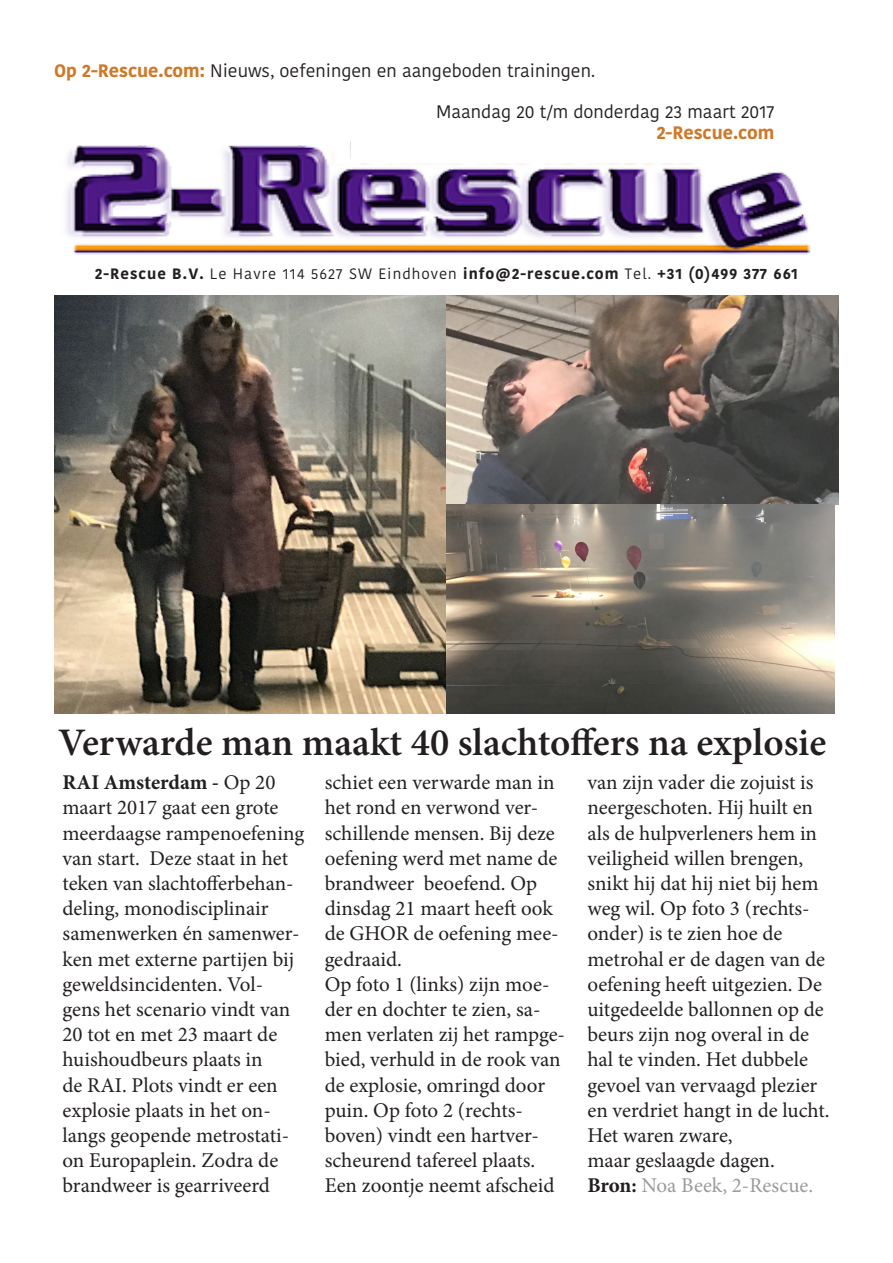
<style>
.page{position:relative;width:893px;height:1263px;background:#fff}
.page>*{position:absolute;margin:0;border:0;box-sizing:border-box;transform-origin:0 0}
.t1{font:600 39px "Minion Pro";color:#231f20}
.t2{font:21px/25.2px "Minion Pro";color:#231f20}
.t3{font:21px "Minion Pro";letter-spacing:.005em;color:#999b9e}
.t4{font:18px "Kohinoor Bangla";color:#231f20}
.t5{font:700 18px "Kohinoor Bangla";color:#cf7827}
.t6{font:700 15px "Kohinoor Bangla";letter-spacing:.07em;color:#231f20}
.s1{font-weight:700;color:#cf7827}
.s2{font-weight:400}
.s3{font-weight:700}
.s4{font-weight:700;color:#231f20}
</style>
<div class="page">
<img style="left:66px;top:141px;width:745px;height:114px">
<div style="left:351px;top:99px;width:423px;height:64px;background:#fff"></div>
<img style="left:55px;top:295px;width:391px;height:418px">
<img style="left:446px;top:295px;width:393px;height:209px">
<img style="left:446px;top:504px;width:389px;height:209px">
<p class="t4" style="left:54px;top:57px;width:543px"><span class="s1">Op 2-Rescue.com:</span> Nieuws, oefeningen en aangeboden trainingen.</p>
<p class="t4" style="left:436px;top:98px;width:340px">Maandag 20 t/m donderdag 23 maart 2017</p>
<p class="t5" style="left:656px;top:117px;width:119px">2-Rescue.com</p>
<p class="t6" style="left:95px;top:260px;width:705px">2-Rescue B.V. <span class="s2">Le Havre 114 5627 SW Eindhoven</span> info@2-rescue.com <span class="s2">Tel.</span> +31 (0)499 377 661</p>
<p class="t1" style="left:58px;top:715px;width:770px">Verwarde man maakt 40 slachtoffers na explosie</p>
<p class="t2" style="left:63px;top:770px;width:243px"><span class="s3">RAI Amsterdam -</span> Op 20 maart 2017 gaat een grote meerdaagse rampenoefening van start. Deze staat in het teken van slachtofferbehan&shy;deling, monodisciplinair samenwerken én samenwer&shy;ken met externe partijen bij</p>
<p class="t2" style="left:63px;top:972px;width:229px">geweldsincidenten. Vol&shy;gens het scenario vindt van<br>20 tot en met 23 maart de huishoudbeurs plaats in<br>de RAI. Plots vindt er een explosie plaats in het on&shy;langs geopende metrostati&shy;on Europaplein. Zodra de brandweer is gearriveerd</p>
<p class="t2" style="left:325px;top:770px;width:236px">schiet een verwarde man in het rond en verwond ver&shy;schillende mensen. Bij deze oefening werd met name de brandweer beoefend. Op dinsdag 21 maart heeft ook de GHOR de oefening mee&shy;gedraaid.</p>
<p class="t2" style="left:325px;top:972px;width:242px">Op foto 1 (links) zijn moe&shy;der en dochter te zien, sa&shy;men verlaten zij het rampge&shy;bied, verhuld in de rook van de explosie, omringd door puin. Op foto 2 (rechts&shy;boven) vindt een hartver&shy;scheurend tafereel plaats.<br>Een zoontje neemt afscheid</p>
<p class="t2" style="left:587px;top:770px;width:244px">van zijn vader die zojuist is neergeschoten. Hij huilt en als de hulpverleners hem in veiligheid willen brengen, snikt hij dat hij niet bij hem weg wil. Op foto 3 (rechts&shy;onder) is te zien hoe de metrohal er de dagen van de oefening heeft uitgezien. De uitgedeelde ballonnen op de beurs zijn nog overal in de hal te vinden. Het dubbele gevoel van vervaagd plezier en verdriet hangt in de lucht.<br>Het waren zware,</p>
<p class="t2" style="left:587px;top:1148px;width:189px">maar geslaagde dagen.</p>
<p class="t3" style="left:587px;top:1172px;width:227px"><span class="s4">Bron:</span> Noa Beek, 2-Rescue.</p>
</div>
